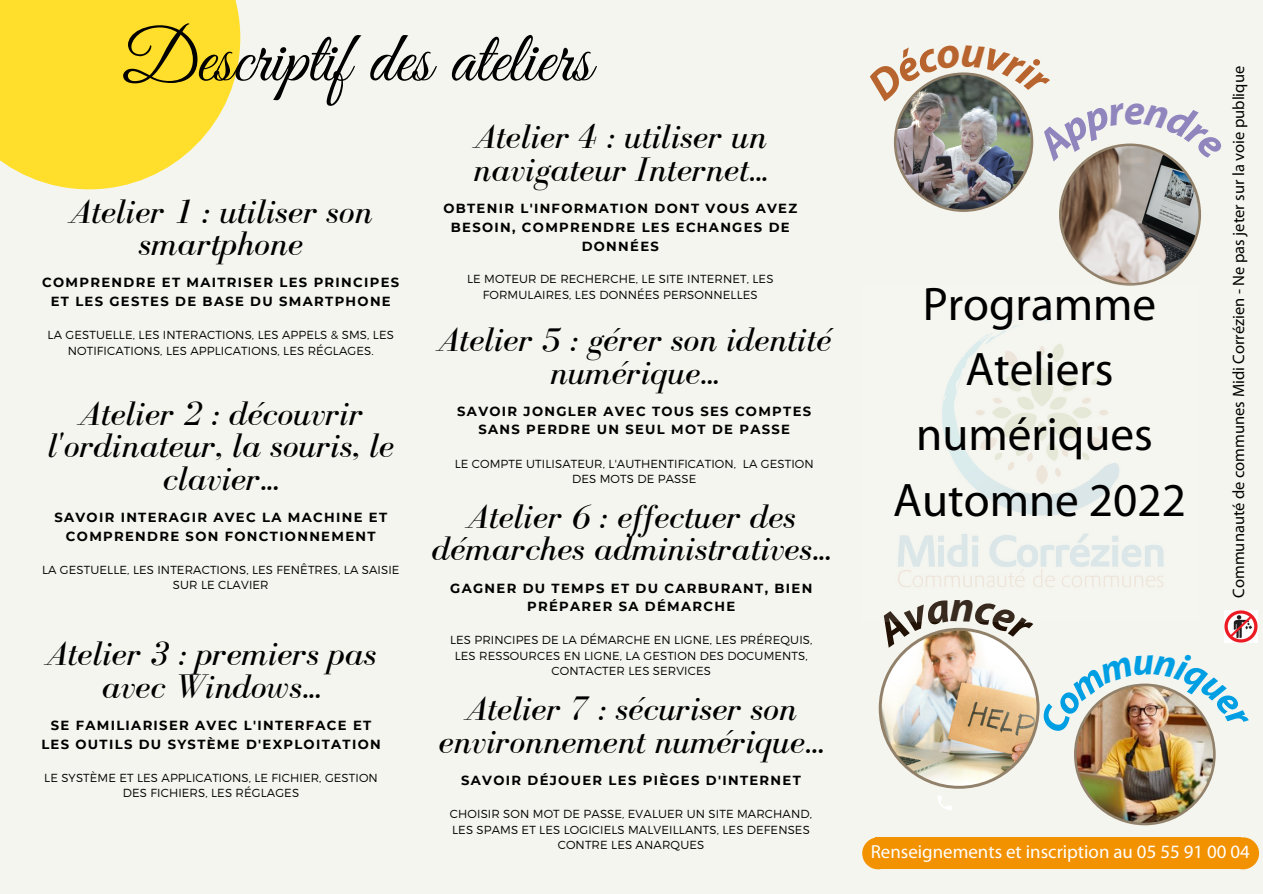
<style>
.page{position:relative;width:1263px;height:894px;background:#fff}
.page>*{position:absolute;margin:0;border:0;box-sizing:border-box;transform-origin:0 0}
.t1{font:72.6px "Great Vibes";color:#000}
.t2{font:47.25px/65.2px "Myriad Pro";color:#000;text-align:center}
.t3{font:italic 35.1px/32.5px "Bodoni FLF";color:#000;text-align:center}
.t4{font:18.9px "Myriad Pro";color:#fff}
.t5{font:16.5px "Myriad Pro";color:#000}
.t6{font:700 13.2px/18.6px "Montserrat";letter-spacing:.1em;color:#000;text-align:center}
.t7{font:300 11.7px/15.6px "Montserrat";letter-spacing:.01em;color:#000;text-align:center}
</style>
<div class="page">
<div style="left:0;top:0;width:1263px;height:893px;background:#f5f5ef"></div>
<img style="left:898px;top:285px;width:266px;height:302px">
<svg style="left:0;top:0;width:240px;height:189px;fill:#ffdf2b"></svg>
<img style="left:1249px;top:610px;width:8px;height:32px">
<div style="left:875px;top:837px;width:366px;height:32px;background:#f39200"></div>
<div style="left:862px;top:837px;width:32px;height:32px;background:#f39200;border-radius:50%"></div>
<div style="left:1227px;top:837px;width:32px;height:32px;background:#f39200;border-radius:50%"></div>
<img style="left:893px;top:72px;width:308px;height:213px">
<img style="left:878px;top:610px;width:371px;height:215px">
<h1 class="t1" style="left:123px;top:19px;width:470px">Descriptif des ateliers</h1>
<h3 class="t3" style="left:69px;top:194px;width:305px">Atelier 1 : utiliser son smartphone</h3>
<p class="t6" style="left:42px;top:273px;width:359px">COMPRENDRE ET MAITRISER LES PRINCIPES<br>ET LES GESTES DE BASE DU SMARTPHONE</p>
<p class="t7" style="left:48px;top:326px;width:348px">LA GESTUELLE, LES INTERACTIONS, LES APPELS &amp; SMS, LES<br>NOTIFICATIONS, LES APPLICATIONS, LES RÉGLAGES.</p>
<h3 class="t3" style="left:48px;top:396px;width:348px">Atelier 2 : découvrir l'ordinateur, la souris, le clavier...</h3>
<p class="t6" style="left:54px;top:507px;width:334px">SAVOIR INTERAGIR AVEC LA MACHINE ET<br>COMPRENDRE SON FONCTIONNEMENT</p>
<p class="t7" style="left:42px;top:561px;width:359px">LA GESTUELLE, LES INTERACTIONS, LES FENÊTRES, LA SAISIE<br>SUR LE CLAVIER</p>
<h3 class="t3" style="left:46px;top:636px;width:333px">Atelier 3 : premiers pas avec Windows...</h3>
<p class="t6" style="left:41px;top:715px;width:341px">SE FAMILIARISER AVEC L'INTERFACE ET<br>LES OUTILS DU SYSTÈME D'EXPLOITATION</p>
<p class="t7" style="left:44px;top:768px;width:335px">LE SYSTÈME ET LES APPLICATIONS, LE FICHIER, GESTION<br>DES FICHIERS, LES RÉGLAGES</p>
<h3 class="t3" style="left:473px;top:120px;width:296px;text-align:left">Atelier 4 : utiliser un navigateur Internet...</h3>
<p class="t6" style="left:443px;top:199px;width:355px">OBTENIR L'INFORMATION DONT VOUS AVEZ<br>BESOIN, COMPRENDRE LES ECHANGES DE<br>DONNÉES</p>
<p class="t7" style="left:467px;top:271px;width:308px">LE MOTEUR DE RECHERCHE, LE SITE INTERNET, LES<br>FORMULAIRES, LES DONNÉES PERSONNELLES</p>
<h3 class="t3" style="left:437px;top:323px;width:395px">Atelier 5 : gérer son identité numérique...</h3>
<p class="t6" style="left:457px;top:401px;width:355px">SAVOIR JONGLER AVEC TOUS SES COMPTES<br>SANS PERDRE UN SEUL MOT DE PASSE</p>
<p class="t7" style="left:455px;top:455px;width:361px">LE COMPTE UTILISATEUR, L'AUTHENTIFICATION, LA GESTION<br>DES MOTS DE PASSE</p>
<h3 class="t3" style="left:432px;top:499px;width:400px">Atelier 6 : effectuer des démarches administratives...</h3>
<p class="t6" style="left:450px;top:578px;width:364px">GAGNER DU TEMPS ET DU CARBURANT, BIEN<br>PRÉPARER SA DÉMARCHE</p>
<p class="t7" style="left:450px;top:631px;width:364px">LES PRINCIPES DE LA DÉMARCHE EN LIGNE, LES PRÉREQUIS,<br>LES RESSOURCES EN LIGNE, LA GESTION DES DOCUMENTS,<br>CONTACTER LES SERVICES</p>
<h3 class="t3" style="left:438px;top:691px;width:387px">Atelier 7 : sécuriser son environnement numérique...</h3>
<p class="t6" style="left:461px;top:770px;width:341px">SAVOIR DÉJOUER LES PIÈGES D'INTERNET</p>
<p class="t7" style="left:450px;top:805px;width:364px">CHOISIR SON MOT DE PASSE, EVALUER UN SITE MARCHAND,<br>LES SPAMS ET LES LOGICIELS MALVEILLANTS, LES DEFENSES<br>CONTRE LES ANARQUES</p>
<h2 class="t2" style="left:893px;top:275px;width:294px">Programme<br>Ateliers numériques<br>Automne 2022</h2>
<h3 class="t5" style="left:1232px;top:597px;width:533px;rotate:-90deg">Communauté de communes Midi Corrézien - Ne pas jeter sur la voie publique</h3>
<h3 class="t4" style="left:871px;top:843px;width:380px">Renseignements et inscription au 05 55 91 00 04</h3>
</div>
